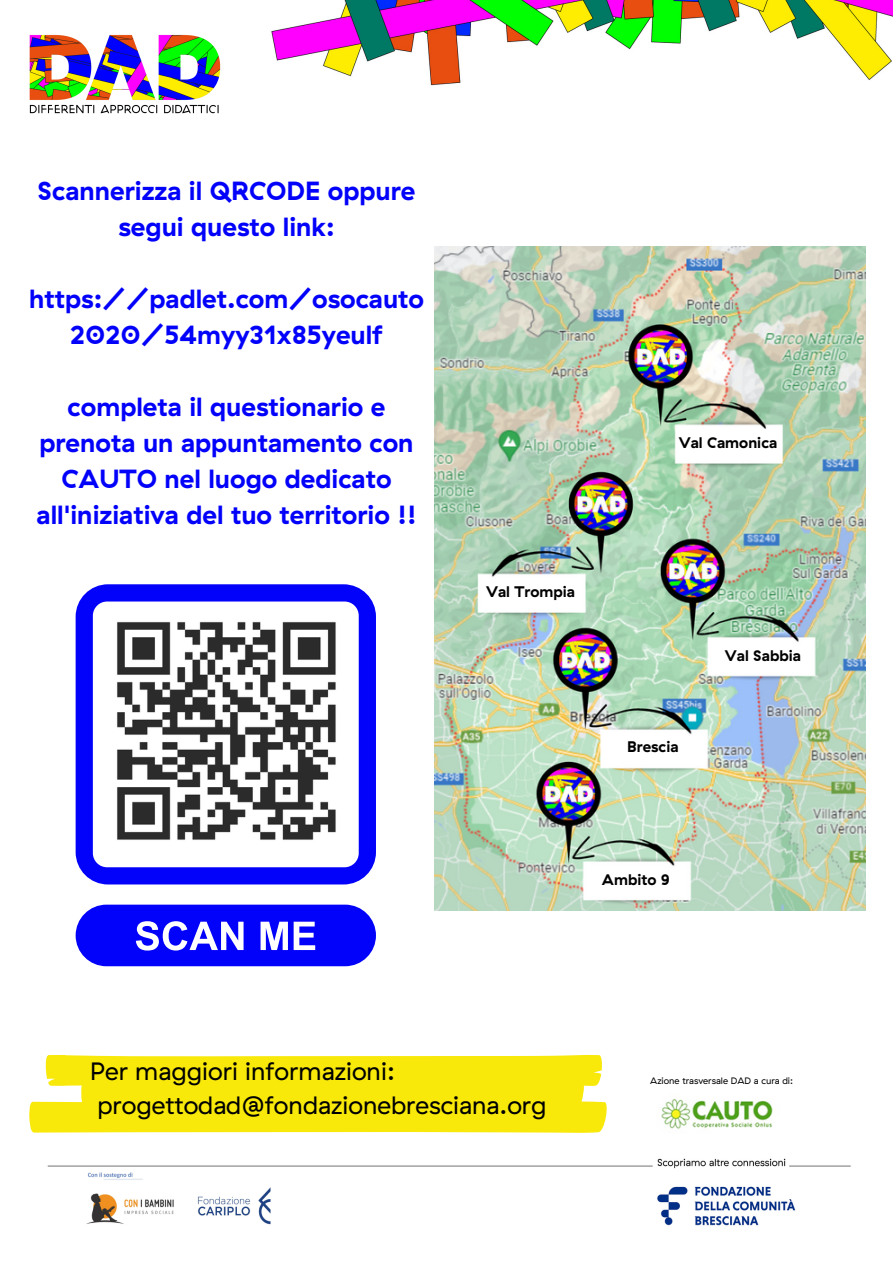
<style>
.page{position:relative;width:893px;height:1264px;background:#fff}
.page>*{position:absolute;margin:0;border:0;box-sizing:border-box;transform-origin:0 0}
.t1{font:700 26.25px/36px "GT Haptik";color:#0201fa;text-align:center}
.t2{font:25.05px/34.5px "GT Haptik";color:#000}
.t3{font:700 15.3px "GT Haptik";color:#000}
.t4{font:9.3px "GT Haptik";color:#000}
</style>
<div class="page">
<img style="left:29px;top:34px;width:192px;height:80px">
<img style="left:47px;top:1158px;width:804px;height:68px">
<img style="left:661px;top:1098px;width:112px;height:31px">
<img style="left:271px;top:0;width:621px;height:86px">
<div style="left:466px;top:60px;width:374px;height:25px;background:#fff;border-radius:12px"></div>
<div style="left:484px;top:53px;width:337px;height:22px;background:#fff;border-radius:11px"></div>
<svg style="left:29px;top:1054px;width:578px;height:79px;background:#f8ea1d"></svg>
<div style="left:76px;top:584px;width:300px;height:300px;background:#0201fa;border-radius:32px"></div>
<div style="left:93px;top:601px;width:266px;height:266px;background:#fff;border-radius:14px"></div>
<div style="left:76px;top:904px;width:300px;height:62px;background:#0201fa;border-radius:31px"></div>
<svg style="left:136px;top:921px;width:107px;height:29px"></svg>
<svg style="left:260px;top:921px;width:55px;height:29px"></svg>
<img style="left:117px;top:622px;width:219px;height:218px">
<img style="left:434px;top:246px;width:431px;height:664px">
<p class="t1" style="left:38px;top:172px;width:379px">Scannerizza il QRCODE oppure segui questo link:</p>
<p class="t1" style="left:29px;top:280px;width:396px">https://padlet.com/osocauto<br>2020/54myy31x85yeulf</p>
<p class="t1" style="left:37px;top:388px;width:381px">completa il questionario e prenota un appuntamento con<br>CAUTO nel luogo dedicato all'iniziativa del tuo territorio !!</p>
<p class="t3" style="left:678px;top:432px;width:100px">Val Camonica</p>
<p class="t3" style="left:486px;top:581px;width:91px">Val Trompia</p>
<p class="t3" style="left:627px;top:736px;width:53px">Brescia</p>
<p class="t3" style="left:724px;top:645px;width:78px">Val Sabbia</p>
<p class="t3" style="left:602px;top:869px;width:69px">Ambito 9</p>
<p class="t2" style="left:90px;top:1053px;width:458px">Per maggiori informazioni: progettodad@fondazionebresciana.org</p>
<p class="t4" style="left:650px;top:1074px;width:144px">Azione trasversale DAD a cura di:</p>
</div>
